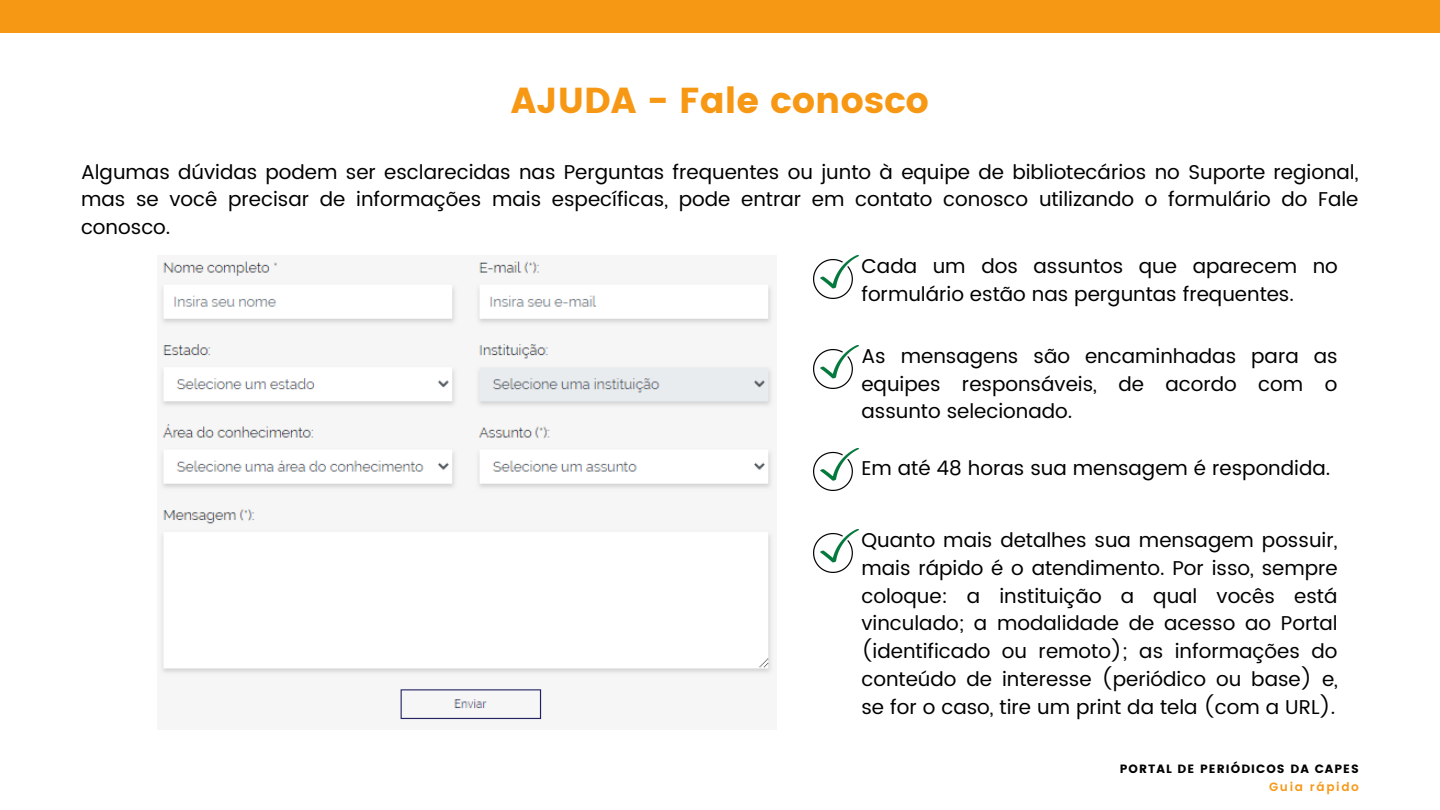
<style>
.page{position:relative;width:1440px;height:810px;background:#fff}
.page>*{position:absolute;margin:0;border:0;box-sizing:border-box;transform-origin:0 0}
.t1{font:36px "Poppins";color:#f79815}
.t2{font:20px/27.8px "Poppins";color:#000;text-align:justify}
.t3{font:12px "Poppins";letter-spacing:.09em;color:#000}
.t4{font:600 12px "Poppins";letter-spacing:.135em;color:#f79815}
</style>
<div class="page">
<div style="left:0;top:0;width:1440px;height:33px;background:#f79815"></div>
<img style="left:160px;top:261px;width:613px;height:459px">
<img style="left:813px;top:345px;width:45px;height:43px">
<img style="left:813px;top:448px;width:45px;height:43px">
<img style="left:813px;top:530px;width:45px;height:42px">
<img style="left:813px;top:255px;width:45px;height:43px">
<h1 class="t1" style="left:511px;top:80px;width:420px">AJUDA - Fale conosco</h1>
<p class="t2" style="left:81px;top:158px;width:1279px">Algumas dúvidas podem ser esclarecidas nas Perguntas frequentes ou junto à equipe de bibliotecários no Suporte regional, mas se você precisar de informações mais específicas, pode entrar em contato conosco utilizando o formulário do Fale conosco.</p>
<p class="t2" style="left:861px;top:252px;width:478px">Cada um dos assuntos que aparecem no formulário estão nas perguntas frequentes.</p>
<p class="t2" style="left:861px;top:342px;width:478px">As mensagens são encaminhadas para as equipes responsáveis, de acordo com o assunto selecionado.</p>
<p class="t2" style="left:861px;top:454px;width:470px">Em até 48 horas sua mensagem é respondida.</p>
<p class="t2" style="left:861px;top:526px;width:478px">Quanto mais detalhes sua mensagem possuir, mais rápido é o atendimento. Por isso, sempre coloque: a instituição a qual vocês está vinculado; a modalidade de acesso ao Portal (identificado ou remoto); as informações do conteúdo de interesse (periódico ou base) e, se for o caso, tire um print da tela (com a URL).</p>
<p class="t3" style="left:1120px;top:762px;width:241px">PORTAL DE PERIÓDICOS DA CAPES</p>
<p class="t4" style="left:1269px;top:780px;width:91px">Guia rápido</p>
</div>
